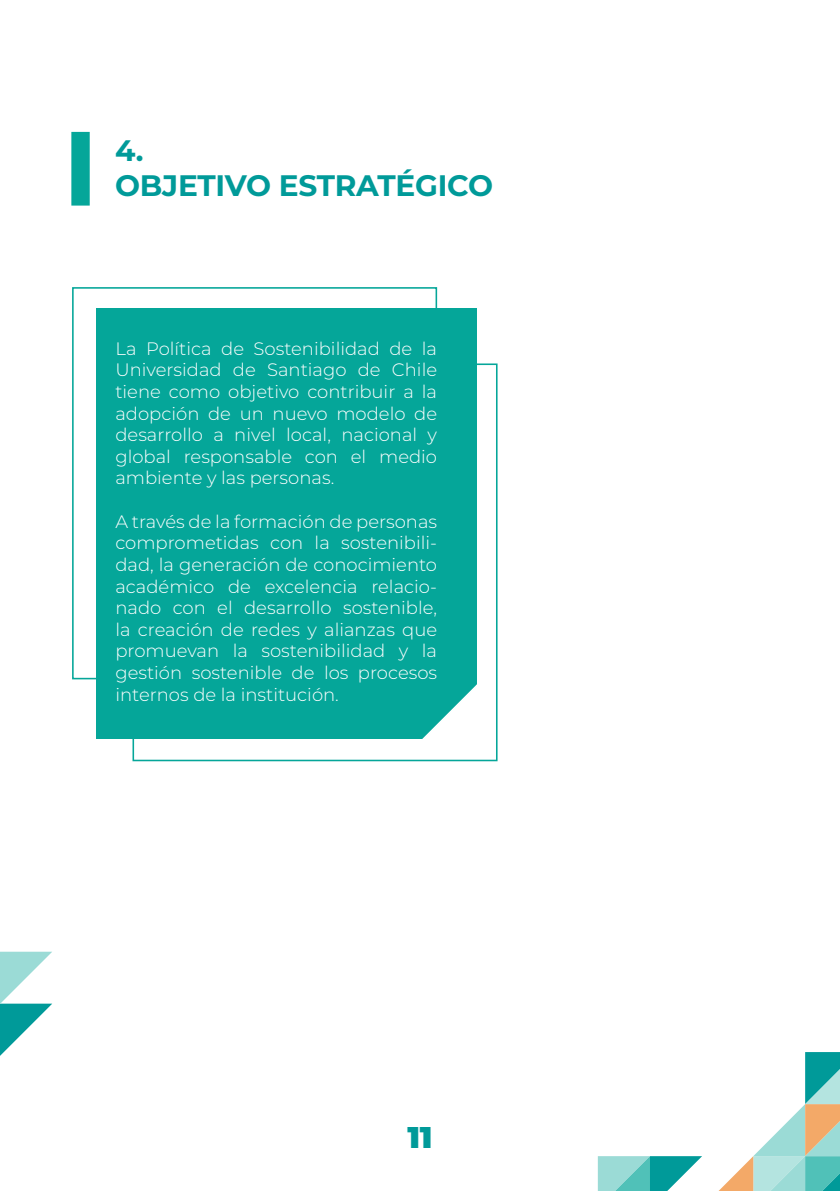
<style>
.page{position:relative;width:840px;height:1191px;background:#fff}
.page>*{position:absolute;margin:0;border:0;box-sizing:border-box;transform-origin:0 0}
.t1{font:900 30px "Montserrat";color:#009a99}
.t2{font:700 29.6px/35.6px "Montserrat";letter-spacing:-.01em;color:#009a99}
.t3{font:300 18px/21.6px "Montserrat";color:#fff;text-align:justify}
</style>
<div class="page">
<div style="left:71px;top:132px;width:19px;height:74px;background:#05a699"></div>
<div style="left:96px;top:308px;width:380px;height:430px;background:#05a699"></div>
<svg style="left:418px;top:681px;width:59px;height:58px"></svg>
<svg style="left:0;top:951px;width:52px;height:105px"></svg>
<svg style="left:718px;top:1052px;width:121px;height:139px"></svg>
<svg style="left:597px;top:1156px;width:104px;height:35px"></svg>
<h2 class="t2" style="left:115px;top:131px;width:379px">4.<br>OBJETIVO ESTRATÉGICO</h2>
<p class="t3" style="left:115px;top:337px;width:323px">La Política de Sostenibilidad de la Universidad de Santiago de Chile tiene como objetivo contribuir a la adopción de un nuevo modelo de desarrollo a nivel local, nacional y global responsable con el medio ambiente y las personas.</p>
<p class="t3" style="left:115px;top:510px;width:323px">A través de la formación de personas comprometidas con la sostenibili&shy;dad, la generación de conocimiento académico de excelencia relacio&shy;nado con el desarrollo sostenible, la creación de redes y alianzas que promuevan la sostenibilidad y la gestión sostenible de los procesos internos de la institución.</p>
<h1 class="t1" style="left:407px;top:1114px;width:26px">11</h1>
</div>
